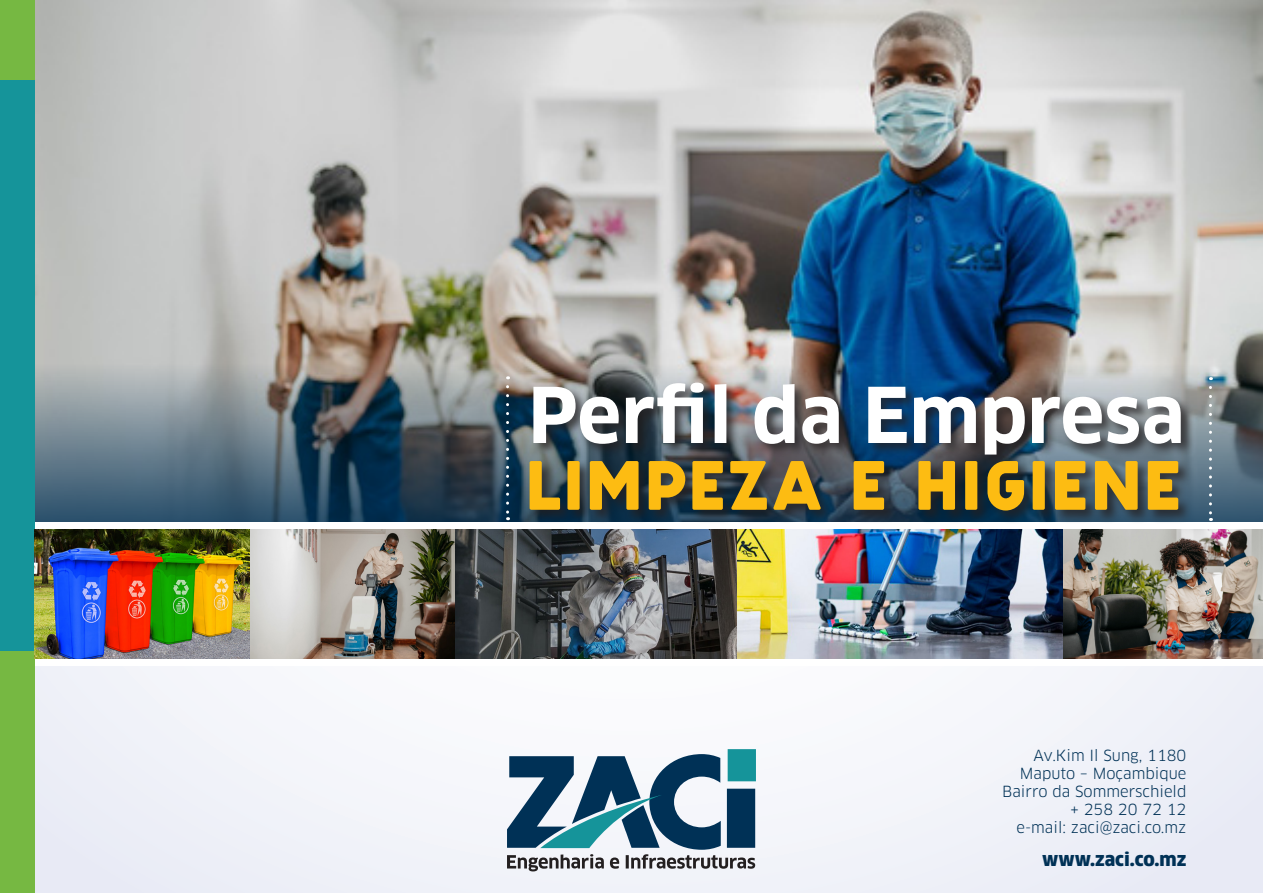
<style>
.page{position:relative;width:1263px;height:893px;background:#f1f3f9}
.page>*{position:absolute;margin:0;border:0;box-sizing:border-box;transform-origin:0 0}
.t1{font:700 75px "Clan OT";color:#fff}
.t2{font:72px "Celebration Fill";letter-spacing:.035em;color:#fdbc12}
.t3{font:900 18px "Clan OT";color:#003156}
.t4{font:15px "Clan OT";color:#003156}
</style>
<div class="page">
<img style="left:34px;top:0;width:1229px;height:522px">
<div style="left:28px;top:522px;width:1235px;height:144px;background:#fff"></div>
<img style="left:250px;top:530px;width:1013px;height:129px">
<svg style="left:507px;top:749px;width:249px;height:122px"></svg>
<div style="left:527px;top:381px;width:668px;height:143px;background:#231f20;opacity:.75"></div>
<div style="left:0;top:0;width:34px;height:893px;background:#76b842"></div>
<div style="left:0;top:80px;width:34px;height:570px;background:#15949a"></div>
<img style="left:738px;top:530px;width:325px;height:129px">
<svg style="left:506px;top:387px;width:3px;height:133px"></svg>
<svg style="left:1209px;top:387px;width:3px;height:134px"></svg>
<img style="left:34px;top:530px;width:216px;height:129px">
<p class="t1" style="left:528px;top:372px;width:658px">Perfil da Empresa</p>
<p class="t2" style="left:529px;top:444px;width:657px">LIMPEZA E HIGIENE</p>
<p class="t4" style="left:1033px;top:746px;width:154px">Av.Kim Il Sung, 1180</p>
<p class="t4" style="left:1020px;top:764px;width:168px">Maputo – Moçambique</p>
<p class="t4" style="left:1002px;top:782px;width:186px">Bairro da Sommerschield</p>
<p class="t4" style="left:1070px;top:800px;width:118px">+ 258 20 72 12</p>
<p class="t4" style="left:1016px;top:818px;width:172px">e-mail: zaci@zaci.co.mz</p>
<p class="t3" style="left:1042px;top:849px;width:146px">www.zaci.co.mz</p>
</div>
